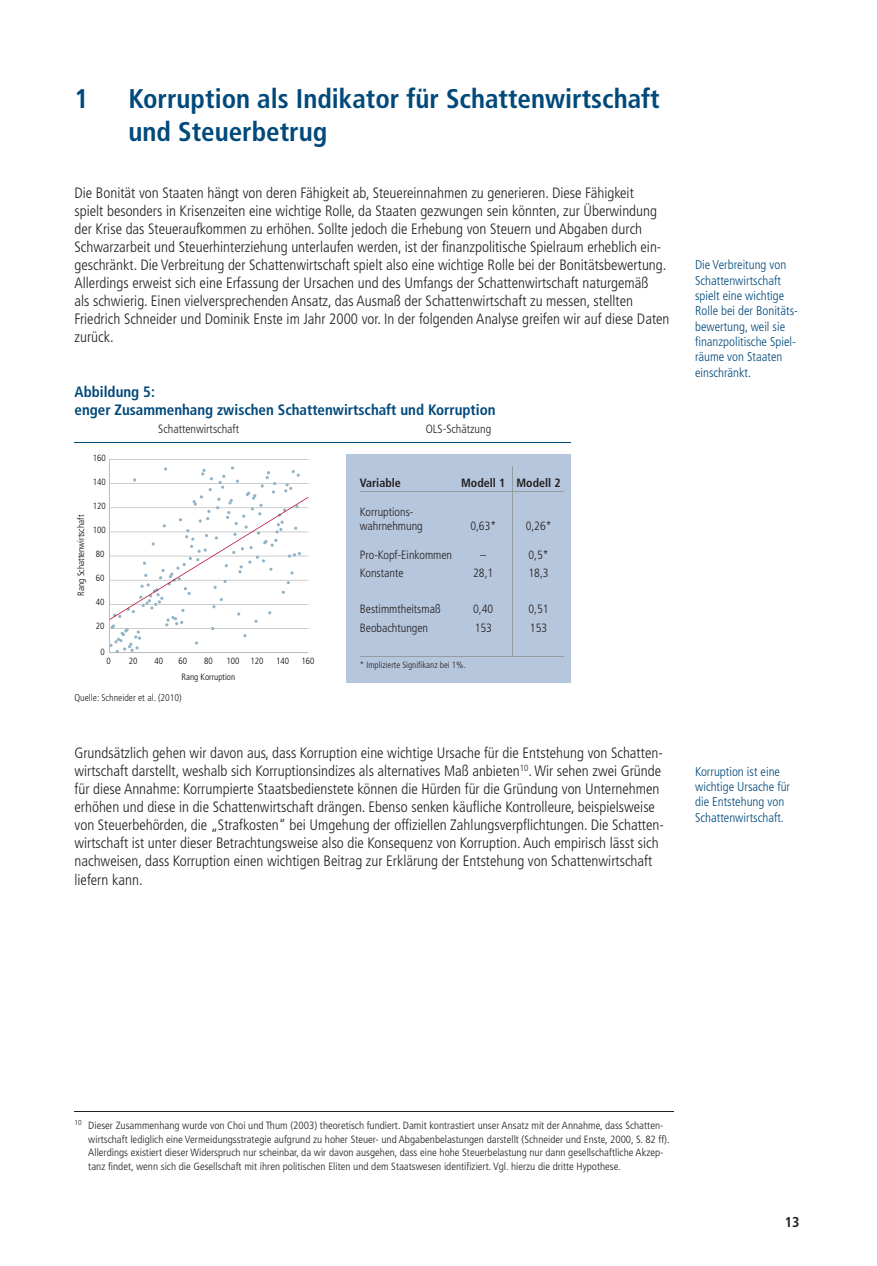
<style>
.page{position:relative;width:877px;height:1266px;background:#fff}
.page>*{position:absolute;margin:0;border:0;box-sizing:border-box;transform-origin:0 0}
.t1{font:700 condensed 27px/32.4px "Frutiger LT Std";color:#00497b}
.t2{font:300 condensed 15px/18px "Frutiger LT Std";color:#231f20}
.t3{font:700 condensed 15px/18px "Frutiger LT Std";color:#00497b}
.t4{font:700 condensed 14.25px "Frutiger LT Std";color:#231f20}
.t5{font:300 condensed 12.75px/15.3px "Frutiger LT Std";color:#00497b}
.t6{font:300 condensed 12px/14.4px "Frutiger LT Std";color:#231f20}
.t7{font:700 condensed 12px "Frutiger LT Std";color:#231f20}
.t8{font:300 condensed 10.5px/13.5px "Frutiger LT Std";color:#231f20;scale:1.05 1}
.t9{font:300 condensed 9.75px "Frutiger LT Std";color:#231f20}
.t10{font:300 condensed 9.3px "Frutiger LT Std";color:#020202}
.t11{font:300 condensed 9px "Frutiger LT Std";color:#020202}
.t12{font:300 condensed 9px "Frutiger LT Std";color:#231f20}
</style>
<div class="page">
<div style="left:346px;top:453px;width:225px;height:229px;background:#b6c6dc"></div>
<hr style="left:360px;top:490px;width:203px;height:1px;background:#959ca1">
<hr style="left:360px;top:656px;width:203px;height:1px;background:#959ca1">
<hr style="left:109px;top:459px;width:199px;height:1px;background:#bdbcbc">
<hr style="left:109px;top:459px;width:1px;height:193px;background:#bdbcbc">
<hr style="left:511px;top:466px;width:1px;height:190px;background:#959ca1">
<svg style="left:109px;top:466px;width:199px;height:187px"></svg>
<hr style="left:74px;top:441px;width:497px;height:1px;background:#00497b">
<hr style="left:74px;top:1111px;width:600px;height:1px;background:#231f20">
<h1 class="t1" style="left:74px;top:85px;width:16px">1</h1>
<h1 class="t1" style="left:128px;top:85px;width:532px">Korruption als Indikator für Schattenwirtschaft und Steuerbetrug</h1>
<p class="t2" style="left:74px;top:185px;width:596px">Die Bonität von Staaten hängt von deren Fähigkeit ab, Steuereinnahmen zu generieren. Diese Fähigkeit<br>spielt besonders in Krisenzeiten eine wichtige Rolle, da Staaten gezwungen sein könnten, zur Überwindung der Krise das Steueraufkommen zu erhöhen. Sollte jedoch die Erhebung von Steuern und Abgaben durch Schwarzarbeit und Steuerhinterziehung unterlaufen werden, ist der finanzpolitische Spielraum erheblich ein&shy;geschränkt. Die Verbreitung der Schattenwirtschaft spielt also eine wichtige Rolle bei der Bonitätsbewertung.<br>Allerdings erweist sich eine Erfassung der Ursachen und des Umfangs der Schattenwirtschaft naturgemäß<br>als schwierig. Einen vielversprechenden Ansatz, das Ausmaß der Schattenwirtschaft zu messen, stellten Friedrich Schneider und Dominik Enste im Jahr 2000 vor. In der folgenden Analyse greifen wir auf diese Daten zurück.</p>
<p class="t3" style="left:74px;top:383px;width:422px">Abbildung 5:<br>enger Zusammenhang zwischen Schattenwirtschaft und Korruption</p>
<p class="t11" style="left:93px;top:454px;width:14px">160</p>
<p class="t6" style="left:158px;top:422px;width:82px">Schattenwirtschaft</p>
<p class="t6" style="left:425px;top:422px;width:67px">OLS-Schätzung</p>
<p class="t11" style="left:93px;top:478px;width:14px">140</p>
<p class="t11" style="left:93px;top:502px;width:14px">120</p>
<p class="t10" style="left:77px;top:595px;width:82px;rotate:-90deg">Rang Schattenwirtschaft</p>
<p class="t11" style="left:93px;top:526px;width:14px">100</p>
<p class="t11" style="left:96px;top:550px;width:10px">80</p>
<p class="t11" style="left:96px;top:574px;width:10px">60</p>
<p class="t11" style="left:96px;top:598px;width:10px">40</p>
<p class="t11" style="left:96px;top:622px;width:10px">20</p>
<p class="t11" style="left:100px;top:648px;width:6px">0</p>
<p class="t11" style="left:106px;top:657px;width:6px">0</p>
<p class="t11" style="left:129px;top:657px;width:10px">20</p>
<p class="t11" style="left:154px;top:657px;width:10px">40</p>
<p class="t11" style="left:178px;top:657px;width:10px">60</p>
<p class="t11" style="left:204px;top:657px;width:10px">80</p>
<p class="t11" style="left:226px;top:657px;width:38px">100 120</p>
<p class="t11" style="left:276px;top:657px;width:14px">140</p>
<p class="t11" style="left:301px;top:657px;width:14px">160</p>
<p class="t11" style="left:181px;top:673px;width:55px">Rang Korruption</p>
<p class="t9" style="left:74px;top:693px;width:109px">Quelle: Schneider et al. (2010)</p>
<p class="t7" style="left:360px;top:478px;width:43px">Variable</p>
<p class="t7" style="left:461px;top:478px;width:101px">Modell 1 Modell 2</p>
<p class="t6" style="left:360px;top:505px;width:64px">Korruptions&shy;wahrnehmung</p>
<p class="t6" style="left:470px;top:519px;width:27px">0,63*</p>
<p class="t6" style="left:525px;top:519px;width:27px">0,26*</p>
<p class="t6" style="left:360px;top:548px;width:94px">Pro-Kopf-Einkommen</p>
<p class="t6" style="left:480px;top:548px;width:7px">–</p>
<p class="t6" style="left:528px;top:548px;width:22px">0,5*</p>
<p class="t6" style="left:360px;top:567px;width:45px">Konstante</p>
<p class="t6" style="left:473px;top:567px;width:22px">28,1</p>
<p class="t6" style="left:528px;top:567px;width:22px">18,3</p>
<p class="t6" style="left:360px;top:603px;width:82px">Bestimmtheitsmaß</p>
<p class="t6" style="left:473px;top:603px;width:22px">0,40</p>
<p class="t6" style="left:528px;top:603px;width:22px">0,51</p>
<p class="t6" style="left:360px;top:621px;width:70px">Beobachtungen</p>
<p class="t6" style="left:474px;top:621px;width:19px">153</p>
<p class="t6" style="left:530px;top:621px;width:19px">153</p>
<p class="t12" style="left:360px;top:660px;width:107px">* Implizierte Signifikanz bei 1%.</p>
<p class="t2" style="left:74px;top:745px;width:590px">Grundsätzlich gehen wir davon aus, dass Korruption eine wichtige Ursache für die Entstehung von Schatten&shy;wirtschaft darstellt, weshalb sich Korruptionsindizes als alternatives Maß anbieten<sup>10</sup>. Wir sehen zwei Gründe für diese Annahme: Korrumpierte Staatsbedienstete können die Hürden für die Gründung von Unternehmen erhöhen und diese in die Schattenwirtschaft drängen. Ebenso senken käufliche Kontrolleure, beispielsweise von Steuerbehörden, die „Strafkosten“ bei Umgehung der offiziellen Zahlungsverpflichtungen. Die Schatten&shy;wirtschaft ist unter dieser Betrachtungsweise also die Konsequenz von Korruption. Auch empirisch lässt sich nachweisen, dass Korruption einen wichtigen Beitrag zur Erklärung der Entstehung von Schattenwirtschaft liefern kann.</p>
<p class="t5" style="left:695px;top:258px;width:104px">Die Verbreitung von<br>Schattenwirtschaft spielt eine wichtige<br>Rolle bei der Bonitäts&shy;bewertung, weil sie finanzpolitische Spiel&shy;räume von Staaten einschränkt.</p>
<p class="t5" style="left:695px;top:764px;width:96px">Korruption ist eine wichtige Ursache für die Entstehung von<br>Schattenwirtschaft.</p>
<p class="t8" style="left:88px;top:1119px;width:555px;text-indent:-14px"><sup>10</sup> Dieser Zusammenhang wurde von Choi und Thum (2003) theoretisch fundiert. Damit kontrastiert unser Ansatz mit der Annahme, dass Schatten&shy;wirtschaft lediglich eine Vermeidungsstrategie aufgrund zu hoher Steuer- und Abgabenbelastungen darstellt (Schneider und Enste, 2000, S. 82 ff).<br>Allerdings existiert dieser Widerspruch nur scheinbar, da wir davon ausgehen, dass eine hohe Steuerbelastung nur dann gesellschaftliche Akzep&shy;tanz findet, wenn sich die Gesellschaft mit ihren politischen Eliten und dem Staatswesen identifiziert. Vgl. hierzu die dritte Hypothese.</p>
<p class="t4" style="left:784px;top:1215px;width:16px">13</p>
</div>
